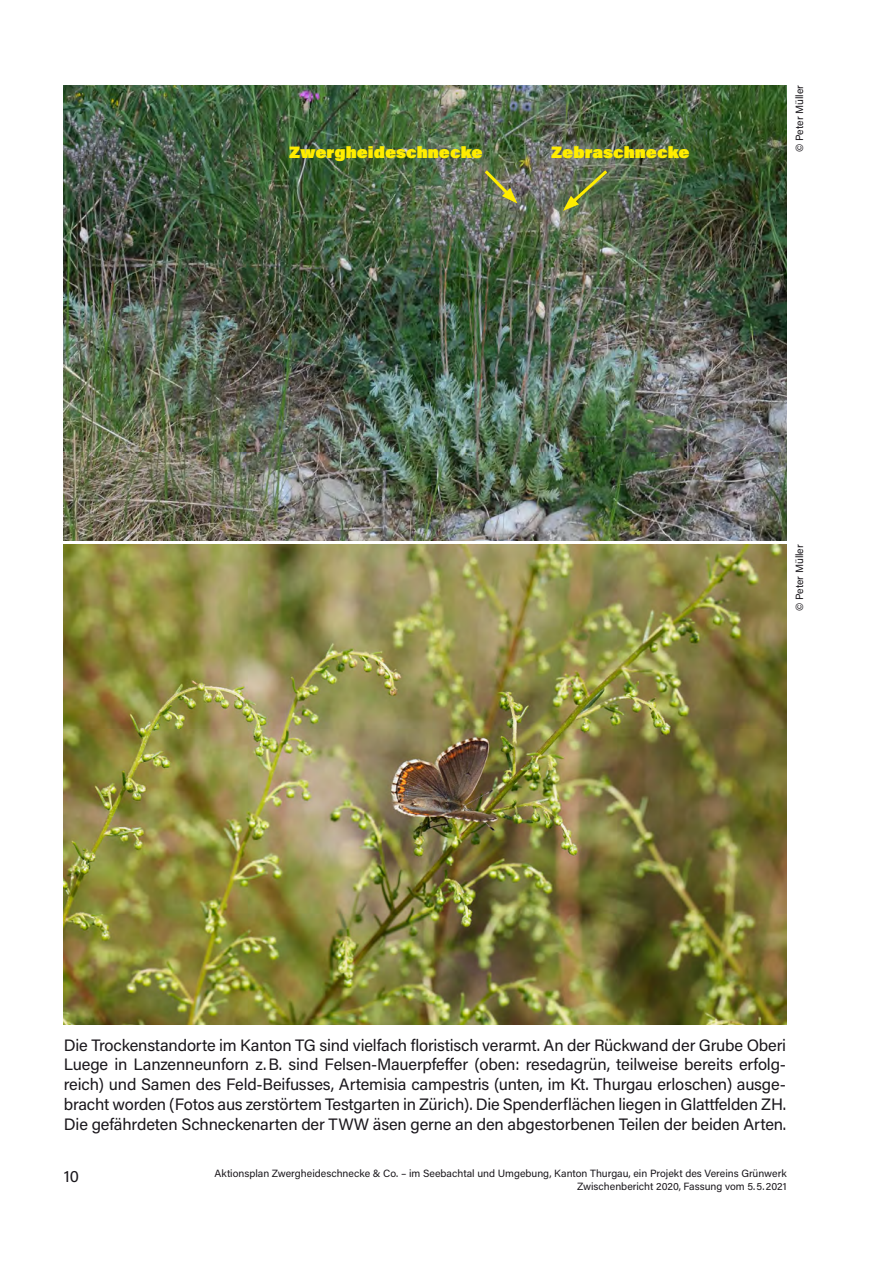
<style>
.page{position:relative;width:893px;height:1263px;background:#fff}
.page>*{position:absolute;margin:0;border:0;box-sizing:border-box;transform-origin:0 0}
.Text_Blocksatz_letzt{font:16.5px/19.8px "Acumin Pro";letter-spacing:-.01em;color:#1a171c;text-align:justify}
.Text_in_Foto_gelb_li{font:900 16.5px "Acumin Pro";color:#ffed00}
.Rubriktitel_rechts_A{font:10.5px/12.6px "Acumin Pro";color:#1a171c;text-align:right}
</style>
<div class="page">
<img style="left:64px;top:85px;width:723px;height:455px">
<img style="left:64px;top:544px;width:722px;height:481px">
<svg style="left:482px;top:167px;width:35px;height:36px"></svg>
<svg style="left:563px;top:167px;width:47px;height:44px;background:#707d4b"></svg>
<p class="Text_in_Foto_gelb_li" style="left:289px;top:141px;width:195px">Zwergheideschnecke</p>
<p class="Text_in_Foto_gelb_li" style="left:551px;top:141px;width:140px">Zebraschnecke</p>
<p class="Rubriktitel_rechts_A" style="left:793px;top:152px;width:68px;rotate:-90deg">© Peter Müller</p>
<p class="Rubriktitel_rechts_A" style="left:793px;top:611px;width:68px;rotate:-90deg">© Peter Müller</p>
<p class="Text_Blocksatz_letzt" style="left:64px;top:1034px;width:724px">Die Trockenstandorte im Kanton TG sind vielfach floristisch verarmt. An der Rückwand der Grube Oberi Luege in Lanzenneunforn z.B. sind Felsen-Mauerpfeffer (oben: resedagrün, teilweise bereits erfolg&shy;reich) und Samen des Feld-Beifusses, Artemisia campestris (unten, im Kt. Thurgau erloschen) ausge&shy;bracht worden (Fotos aus zerstörtem Testgarten in Zürich). Die Spenderflächen liegen in Glattfelden ZH.<br>Die gefährdeten Schneckenarten der TWW äsen gerne an den abgestorbenen Teilen der beiden Arten.</p>
<p class="Text_Blocksatz_letzt" style="left:64px;top:1165px;width:17px">10</p>
<p class="Rubriktitel_rechts_A" style="left:215px;top:1167px;width:573px">Aktionsplan Zwergheideschnecke &amp; Co. – im Seebachtal und Umgebung, Kanton Thurgau, ein Projekt des Vereins Grünwerk<br>Zwischenbericht 2020, Fassung vom 5.5.2021</p>
</div>
